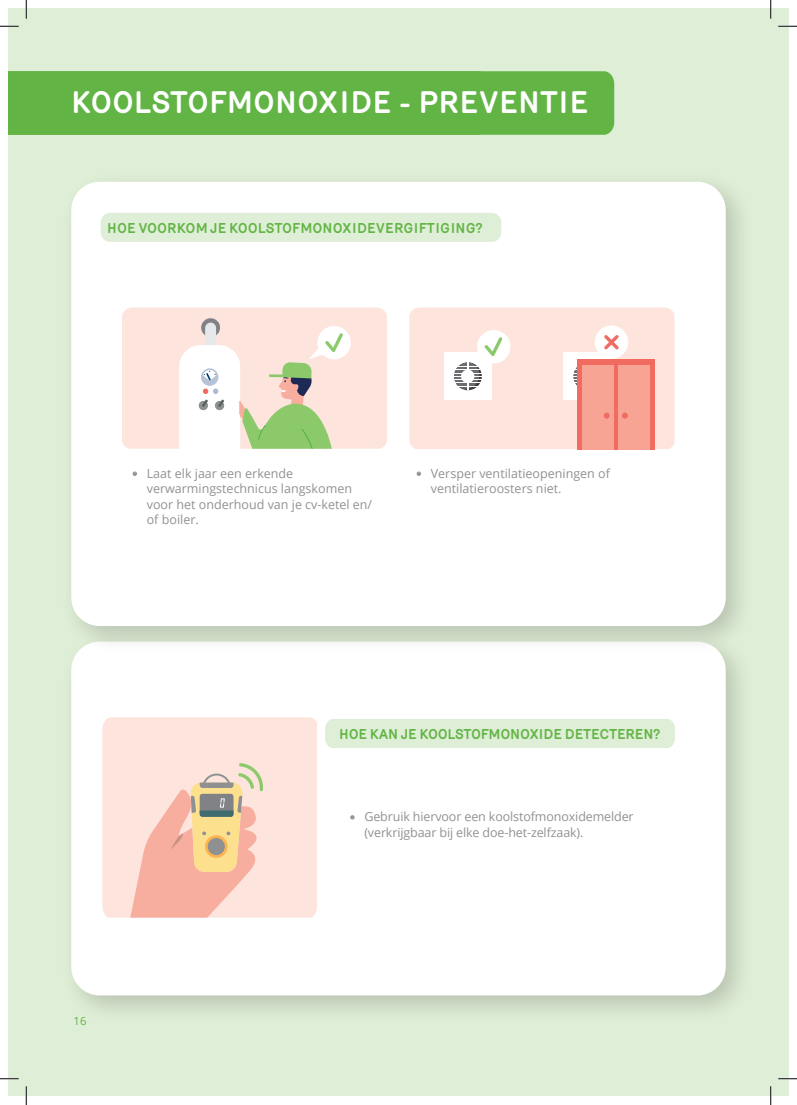
<style>
.page{position:relative;width:797px;height:1105px;background:#fff}
.page>*{position:absolute;margin:0;border:0;box-sizing:border-box;transform-origin:0 0}
.t1{font:700 30px "Merkury";color:#fff}
.t2{font:700 13.75px "Merkury";color:#62b545}
.t3{font:700 13.75px "Merkury";letter-spacing:-.02em;color:#62b545}
.t4{font:12.5px/15.6px "Open Sans";color:#929296}
.t5{font:11.25px "Open Sans";color:#62b545}
.s1{font-family:"Merkury"}
</style>
<div class="page">
<div style="left:9px;top:9px;width:779px;height:1087px;background:#dfeed6"></div>
<div style="left:9px;top:71px;width:605px;height:64px;background:#62b545"></div>
<div style="left:60px;top:630px;width:694px;height:394px;background:#231f20;opacity:.2"></div>
<div style="left:71px;top:642px;width:654px;height:353px;background:#fff;border-radius:28px"></div>
<div style="left:60px;top:171px;width:694px;height:484px;background:#231f20;opacity:.2"></div>
<div style="left:71px;top:182px;width:654px;height:444px;background:#fff;border-radius:28px"></div>
<div style="left:101px;top:213px;width:400px;height:29px;background:#dfeed6;border-radius:10px"></div>
<div style="left:122px;top:307px;width:265px;height:142px;background:#fde5de"></div>
<svg style="left:201px;top:318px;width:19px;height:19px"></svg>
<svg style="left:179px;top:323px;width:173px;height:126px"></svg>
<div style="left:409px;top:307px;width:265px;height:142px;background:#fde5de"></div>
<div style="left:444px;top:352px;width:48px;height:48px;background:#fff"></div>
<div style="left:563px;top:352px;width:48px;height:48px;background:#fff"></div>
<svg style="left:453px;top:328px;width:59px;height:62px"></svg>
<svg style="left:573px;top:324px;width:57px;height:62px"></svg>
<div style="left:577px;top:359px;width:77px;height:90px;background:#f26b61"></div>
<div style="left:582px;top:365px;width:32px;height:84px;background:#f7a494"></div>
<div style="left:618px;top:365px;width:32px;height:84px;background:#f7a494"></div>
<svg style="left:603px;top:413px;width:6px;height:6px"></svg>
<svg style="left:622px;top:413px;width:6px;height:6px"></svg>
<div style="left:102px;top:717px;width:215px;height:201px;background:#fde5de"></div>
<svg style="left:130px;top:763px;width:140px;height:155px;background:#f1c9b4"></svg>
<div style="left:325px;top:719px;width:350px;height:29px;background:#dfeed6"></div>
<svg style="left:0;top:25px;width:19px;height:2px"></svg>
<svg style="left:778px;top:25px;width:19px;height:2px"></svg>
<svg style="left:0;top:1078px;width:19px;height:1px"></svg>
<svg style="left:778px;top:1078px;width:19px;height:1px"></svg>
<svg style="left:25px;top:0;width:2px;height:19px"></svg>
<svg style="left:25px;top:1086px;width:2px;height:19px"></svg>
<svg style="left:770px;top:0;width:1px;height:19px"></svg>
<svg style="left:770px;top:1086px;width:1px;height:19px"></svg>
<h1 class="t1" style="left:71px;top:80px;width:519px">KOOLSTOFMONOXIDE - PREVENTIE</h1>
<p class="t2" style="left:107px;top:218px;width:377px">HOE VOORKOM JE KOOLSTOFMONOXIDEVERGIFTIGING?</p>
<p class="t4" style="left:147px;top:465px;width:227px;text-indent:-14px"><span class="s1">•</span> Laat elk jaar een erkende verwarmingstechnicus langskomen voor het onderhoud van je cv-ketel en/ of boiler.</p>
<p class="t4" style="left:431px;top:465px;width:181px;text-indent:-14px"><span class="s1">•</span> Versper ventilatieopeningen of ventilatieroosters niet.</p>
<p class="t3" style="left:339px;top:723px;width:323px">HOE KAN JE KOOLSTOFMONOXIDE DETECTEREN?</p>
<p class="t5" style="left:74px;top:1013px;width:14px">16</p>
<p class="t4" style="left:364px;top:809px;width:271px;text-indent:-14px"><span class="s1">•</span> Gebruik hiervoor een koolstofmonoxidemelder (verkrijgbaar bij elke doe-het-zelfzaak).</p>
</div>
